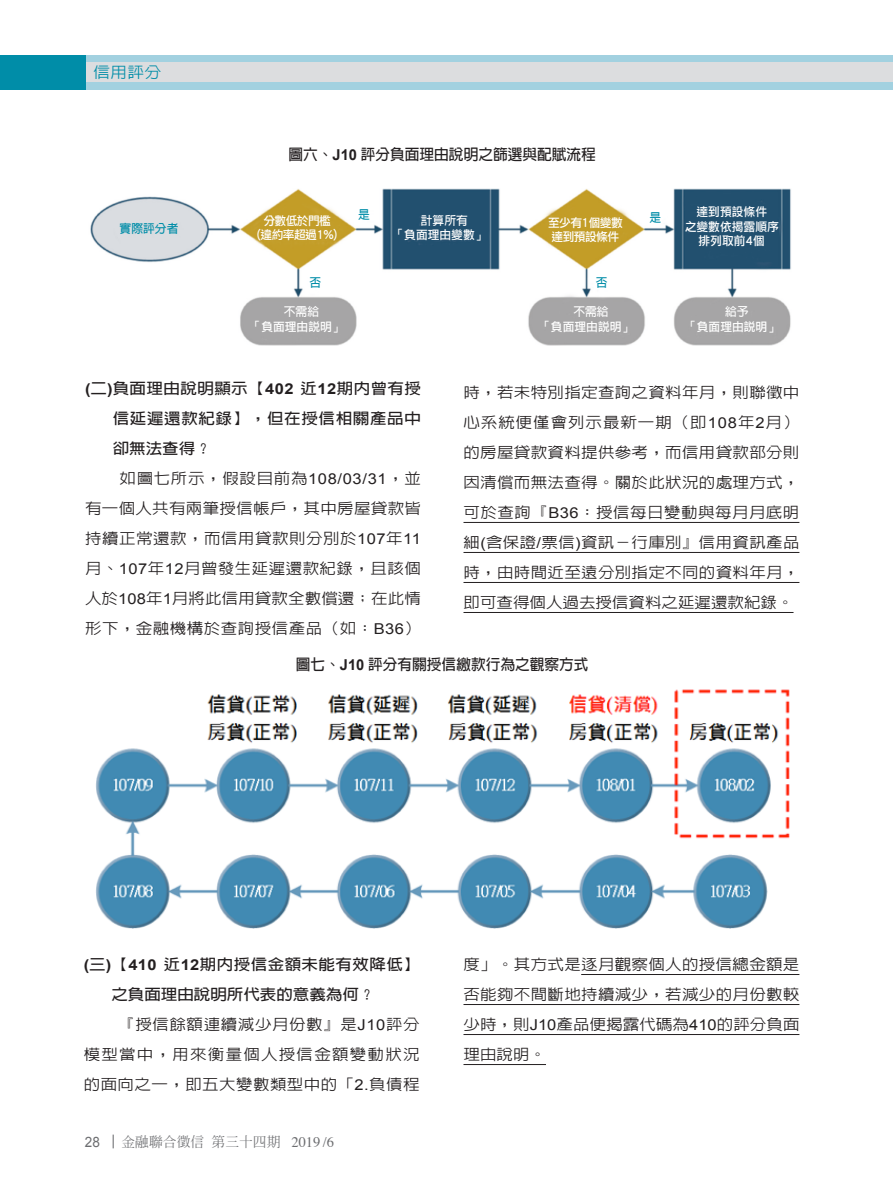
<style>
.page{position:relative;width:893px;height:1191px;background:#fff}
.page>*{position:absolute;margin:0;border:0;box-sizing:border-box;transform-origin:0 0}
.t1{font:500 15.3px "AR Hei B5";color:#008da8;scale:1.1 1}
._07_內文{font:500 15px/30px "AR Hei B5";letter-spacing:.02em;color:#231f20;text-align:justify;scale:1.1 1}
._07_內文-2{font:700 15px/30px "AR Hei B5";letter-spacing:.025em;color:#231f20;text-align:justify;scale:1.1 1}
._09_統計圖標題{font:700 15px "AR Hei B5";color:#231f20}
._07_內文-3{font:700 15px/30px "AR Hei B5";color:#231f20;scale:1.1 1}
.t2{font:14.25px "Arial";color:#6c6d70;scale:.95 1}
.t3{font:500 13.8px "AR Ming B5";color:#6c6d70}
.t4{font:12px "Li Hei Pro";color:#fff}
._09_統計圖標題-2{font:700 12px "AR Hei B5";color:#fff}
._09_統計圖標題-3{font:700 12px "AR Hei B5";color:#008da8}
.t5{font:12px "Li Hei Pro";letter-spacing:-.05em;color:#fff}
.s1{font-family:"Arial"}
.s2{font-family:"Arial";font-weight:400}
.s3{font-family:"Times";font-weight:400;font-size:14.55px}
</style>
<div class="page">
<div style="left:0;top:55px;width:893px;height:34px;background:#a2d1e0"></div>
<div style="left:0;top:62px;width:893px;height:20px;background:#dcdddf"></div>
<div style="left:0;top:55px;width:85px;height:34px;background:#008da8"></div>
<svg style="left:113px;top:1134px;width:1px;height:14px"></svg>
<img style="left:90px;top:188px;width:701px;height:157px">
<hr style="left:463px;top:522px;width:336px;height:1px;background:#231f20">
<hr style="left:463px;top:552px;width:336px;height:1px;background:#231f20">
<hr style="left:463px;top:582px;width:336px;height:1px;background:#231f20">
<hr style="left:463px;top:612px;width:330px;height:1px;background:#231f20">
<img style="left:96px;top:689px;width:694px;height:239px">
<hr style="left:581px;top:974px;width:218px;height:1px;background:#231f20">
<hr style="left:463px;top:1004px;width:336px;height:1px;background:#231f20">
<hr style="left:463px;top:1034px;width:336px;height:1px;background:#231f20">
<hr style="left:463px;top:1064px;width:83px;height:1px;background:#231f20">
<p class="t1" style="left:94px;top:65px;width:63px">信用評分</p>
<p class="_09_統計圖標題-3" style="left:120px;top:222px;width:60px">實際評分者</p>
<p class="_09_統計圖標題" style="left:288px;top:147px;width:309px">圖六、<span class="s1">J10</span> 評分負面理由說明之篩選與配賦流程</p>
<p class="t4" style="left:263px;top:214px;width:69px">分數低於門檻</p>
<p class="t4" style="left:257px;top:229px;width:81px">(違約率超過1%)</p>
<p class="_09_統計圖標題-3" style="left:358px;top:209px;width:13px">是</p>
<p class="_09_統計圖標題-3" style="left:650px;top:211px;width:13px">是</p>
<p class="_09_統計圖標題-2" style="left:421px;top:214px;width:49px">計算所有</p>
<p class="t4" style="left:392px;top:228px;width:96px">「負面理由變數」</p>
<p class="t5" style="left:548px;top:216px;width:76px">至少有1個變數</p>
<p class="t4" style="left:552px;top:231px;width:69px">達到預設條件</p>
<p class="_09_統計圖標題-3" style="left:309px;top:277px;width:13px">否</p>
<p class="_09_統計圖標題-3" style="left:596px;top:277px;width:13px">否</p>
<p class="_09_統計圖標題-2" style="left:284px;top:306px;width:37px">不需給</p>
<p class="t4" style="left:250px;top:320px;width:96px">「負面理由說明」</p>
<p class="_09_統計圖標題-2" style="left:573px;top:306px;width:37px">不需給</p>
<p class="t4" style="left:539px;top:320px;width:96px">「負面理由說明」</p>
<p class="t4" style="left:696px;top:206px;width:72px">達到預設條件</p>
<p class="t4" style="left:685px;top:220px;width:96px">之變數依揭露順序</p>
<p class="t4" style="left:699px;top:235px;width:68px">排列取前4個</p>
<p class="_09_統計圖標題-2" style="left:725px;top:306px;width:25px">給予</p>
<p class="t4" style="left:685px;top:320px;width:96px">「負面理由說明」</p>
<p class="_07_內文-2" style="left:113px;top:373px;width:282px;text-indent:-28px"><span class="s1">(</span>二<span class="s1">)</span>負面理由說明顯示【<span class="s1">402</span> 近<span class="s1">12</span>期內曾有授信延遲還款紀錄】，但在授信相關產品中卻無法查得？</p>
<p class="_07_內文" style="left:85px;top:463px;width:307px;text-indent:34px">如圖七所示，假設目前為<span class="s2">108/03/31</span>，並有一個人共有兩筆授信帳戶，其中房屋貸款皆持續正常還款，而信用貸款則分別於<span class="s2">107</span>年<span class="s2">11</span>月、<span class="s2">107</span>年<span class="s2">12</span>月曾發生延遲還款紀錄，且該個人於<span class="s2">108</span>年<span class="s2">1</span>月將此信用貸款全數償還；在此情形下，金融機構於查詢授信產品（如：<span class="s2">B36</span>）</p>
<p class="_07_內文" style="left:463px;top:377px;width:307px">時，若未特別指定查詢之資料年月，則聯徵中心系統便僅會列示最新一期（即<span class="s2">108</span>年<span class="s2">2</span>月）的房屋貸款資料提供參考，而信用貸款部分則因清償而無法查得。關於此狀況的處理方式，可於查詢『<span class="s2">B36</span>：授信每日變動與每月月底明細<span class="s2">(</span>含保證<span class="s2">/</span>票信<span class="s2">)</span>資訊－行庫別』信用資訊產品時，由時間近至遠分別指定不同的資料年月，即可查得個人過去授信資料之延遲還款紀錄。</p>
<p class="_09_統計圖標題" style="left:296px;top:657px;width:294px">圖七、<span class="s1">J10</span> 評分有關授信繳款行為之觀察方式</p>
<p class="_07_內文-3" style="left:111px;top:949px;width:282px;text-indent:-28px"><span class="s1">(</span>三<span class="s1">)</span>【<span class="s1">410</span> 近<span class="s1">12</span>期內授信金額未能有效降低】之負面理由說明所代表的意義為何？</p>
<p class="_07_內文" style="left:84px;top:1009px;width:307px;text-indent:34px">『授信餘額連續減少月份數』是<span class="s2">J10</span>評分模型當中，用來衡量個人授信金額變動狀況的面向之一，即五大變數類型中的「<span class="s2">2.</span>負債程</p>
<p class="t2" style="left:85px;top:1132px;width:17px">28</p>
<p class="t3" style="left:122px;top:1135px;width:214px">金融聯合徵信第三十四期 <span class="s3">2019 /6</span></p>
<p class="_07_內文" style="left:463px;top:949px;width:307px">度」。其方式是逐月觀察個人的授信總金額是否能夠不間斷地持續減少，若減少的月份數較少時，則<span class="s2">J10</span>產品便揭露代碼為<span class="s2">410</span>的評分負面理由說明。</p>
</div>
